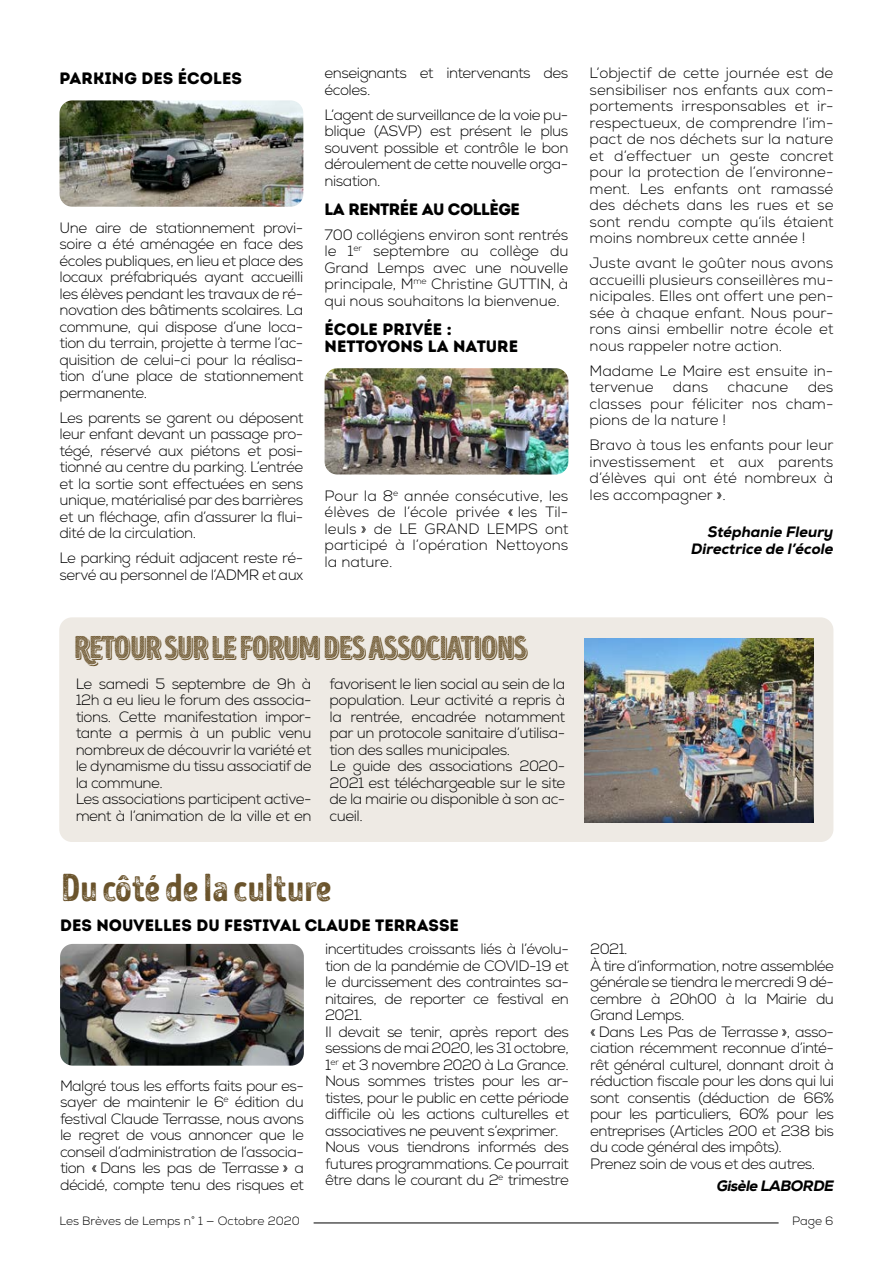
<style>
.page{position:relative;width:893px;height:1263px;background:#fff}
.page>*{position:absolute;margin:0;border:0;box-sizing:border-box;transform-origin:0 0}
.t1{font:39px "Intro Head H G Base";color:#6a532b}
.t2{font:31.5px "Intro Head HUC H1 Base Shade";color:#6a532b}
.t3{font:16.5px/16.5px "Intro Rust Base";color:#000}
.t4{font:16.5px "Intro Rust Base";letter-spacing:-.03em;color:#000}
.t5{font:300 15px/16.5px "Nexa";letter-spacing:-.03em;color:#000;text-align:justify}
.t6{font:300 15px/16.5px "Nexa";color:#000}
.t7{font:italic 800 15px/16.5px "Nexa";color:#000;text-align:right}
.t8{font:italic 800 15px "Nexa";letter-spacing:-.035em;color:#000}
.t9{font:300 12px "Nexa";color:#000}
</style>
<div class="page">
<hr style="left:314px;top:1223px;width:465px;height:1px;background:#000">
<img style="left:60px;top:100px;width:243px;height:107px">
<img style="left:325px;top:368px;width:243px;height:106px">
<img style="left:60px;top:944px;width:244px;height:121px">
<div style="left:59px;top:617px;width:774px;height:225px;background:#eeeae4;border-radius:13px"></div>
<img style="left:584px;top:638px;width:230px;height:184px">
<p class="t3" style="left:60px;top:70px;width:184px">PARKING DES ÉCOLES</p>
<p class="t5" style="left:60px;top:220px;width:245px">Une aire de stationnement provi&shy;soire a été aménagée en face des écoles publiques, en lieu et place des locaux préfabriqués ayant accueilli les élèves pendant les travaux de ré&shy;novation des bâtiments scolaires. La commune, qui dispose d’une loca&shy;tion du terrain, projette à terme l’ac&shy;quisition de celui-ci pour la réalisa&shy;tion d’une place de stationnement permanente.</p>
<p class="t5" style="left:60px;top:410px;width:245px">Les parents se garent ou déposent leur enfant devant un passage pro&shy;tégé, réservé aux piétons et posi&shy;tionné au centre du parking. L’entrée et la sortie sont effectuées en sens unique, matérialisé par des barrières et un fléchage, afin d’assurer la flui&shy;dité de la circulation.</p>
<p class="t5" style="left:60px;top:550px;width:245px">Le parking réduit adjacent reste ré&shy;servé au personnel de l’ADMR et aux</p>
<p class="t5" style="left:325px;top:65px;width:245px">enseignants et intervenants des écoles.</p>
<p class="t5" style="left:325px;top:107px;width:245px">L’agent de surveillance de la voie pu&shy;blique (ASVP) est présent le plus souvent possible et contrôle le bon déroulement de cette nouvelle orga&shy;nisation.</p>
<p class="t4" style="left:325px;top:199px;width:197px">LA RENTRÉE AU COLLÈGE</p>
<p class="t5" style="left:325px;top:227px;width:245px">700 collégiens environ sont rentrés le 1<sup>er</sup> septembre au collège du Grand Lemps avec une nouvelle principale, M<sup>me</sup> Christine GUTTIN, à qui nous souhaitons la bienvenue.</p>
<p class="t3" style="left:325px;top:321px;width:195px">ÉCOLE PRIVÉE :<br>NETTOYONS LA NATURE</p>
<p class="t5" style="left:325px;top:488px;width:245px">Pour la 8<sup>e</sup> année consécutive, les élèves de l’école privée « les Til&shy;leuls » de LE GRAND LEMPS ont participé à l’opération Nettoyons la nature.</p>
<h2 class="t2" style="left:74px;top:628px;width:454px">Retour sur le forum des associations</h2>
<p class="t5" style="left:76px;top:676px;width:237px;text-align:left">Le samedi 5 septembre de 9h à<br>12h a eu lieu le forum des associa&shy;tions. Cette manifestation impor&shy;tante a permis à un public venu nombreux de découvrir la variété et le dynamisme du tissu associatif de la commune.<br>Les associations participent active&shy;ment à l’animation de la ville et en</p>
<p class="t5" style="left:329px;top:676px;width:237px;text-align:left">favorisent le lien social au sein de la population. Leur activité a repris à la rentrée, encadrée notamment par un protocole sanitaire d’utilisa&shy;tion des salles municipales.<br>Le guide des associations 2020-<br>2021 est téléchargeable sur le site de la mairie ou disponible à son ac&shy;cueil.</p>
<h1 class="t1" style="left:61px;top:863px;width:272px">Du côté de la culture</h1>
<p class="t3" style="left:60px;top:917px;width:400px">DES NOUVELLES DU FESTIVAL CLAUDE TERRASSE</p>
<p class="t5" style="left:590px;top:65px;width:245px">L’objectif de cette journée est de sensibiliser nos enfants aux com&shy;portements irresponsables et ir&shy;respectueux, de comprendre l’im&shy;pact de nos déchets sur la nature et d’effectuer un geste concret pour la protection de l’environne&shy;ment. Les enfants ont ramassé des déchets dans les rues et se sont rendu compte qu’ils étaient moins nombreux cette année !</p>
<p class="t5" style="left:590px;top:255px;width:245px">Juste avant le goûter nous avons accueilli plusieurs conseillères mu&shy;nicipales. Elles ont offert une pen&shy;sée à chaque enfant. Nous pour&shy;rons ainsi embellir notre école et nous rappeler notre action.</p>
<p class="t6" style="left:590px;top:363px;width:245px">Madame Le Maire est ensuite in&shy;tervenue</p>
<p class="t5" style="left:590px;top:379px;width:245px;text-indent:218px">des classes pour féliciter nos cham&shy;pions de la nature !</p>
<p class="t5" style="left:590px;top:437px;width:245px">Bravo à tous les enfants pour leur investissement et aux parents d’élèves qui ont été nombreux à les accompagner ».</p>
<p class="t7" style="left:691px;top:524px;width:144px">Stéphanie Fleury<br>Directrice de l’école</p>
<p class="t5" style="left:673px;top:379px;width:37px">dans</p>
<p class="t6" style="left:728px;top:379px;width:62px">chacune</p>
<p class="t5" style="left:60px;top:1077px;width:245px">Malgré tous les efforts faits pour es&shy;sayer de maintenir le 6<sup>e</sup> édition du festival Claude Terrasse, nous avons le regret de vous annoncer que le conseil d’administration de l’associa&shy;tion « Dans les pas de Terrasse » a décidé, compte tenu des risques et</p>
<p class="t5" style="left:325px;top:941px;width:245px;text-align:left">incertitudes croissants liés à l’évolu&shy;tion de la pandémie de COVID-19 et le durcissement des contraintes sa&shy;nitaires, de reporter ce festival en 2021.<br>Il devait se tenir, après report des sessions de mai 2020, les 31 octobre, 1<sup>er</sup> et 3 novembre 2020 à La Grance.<br>Nous sommes tristes pour les ar&shy;tistes, pour le public en cette période difficile où les actions culturelles et associatives ne peuvent s’exprimer.<br>Nous vous tiendrons informés des futures programmations. Ce pourrait être dans le courant du 2<sup>e</sup> trimestre</p>
<p class="t5" style="left:590px;top:941px;width:245px;text-align:left">2021.<br>À tire d’information, notre assemblée générale se tiendra le mercredi 9 dé&shy;cembre à 20h00 à la Mairie du<br>Grand Lemps.<br>« Dans Les Pas de Terrasse », asso&shy;ciation récemment reconnue d’inté&shy;rêt général culturel, donnant droit à réduction fiscale pour les dons qui lui sont consentis (déduction de 66% pour les particuliers, 60% pour les entreprises (Articles 200 et 238 bis du code général des impôts).<br>Prenez soin de vous et des autres.</p>
<p class="t8" style="left:717px;top:1176px;width:119px">Gisèle LABORDE</p>
<p class="t9" style="left:60px;top:1214px;width:242px">Les Brèves de Lemps n° 1 — Octobre 2020</p>
<p class="t9" style="left:792px;top:1214px;width:43px">Page 6</p>
</div>
